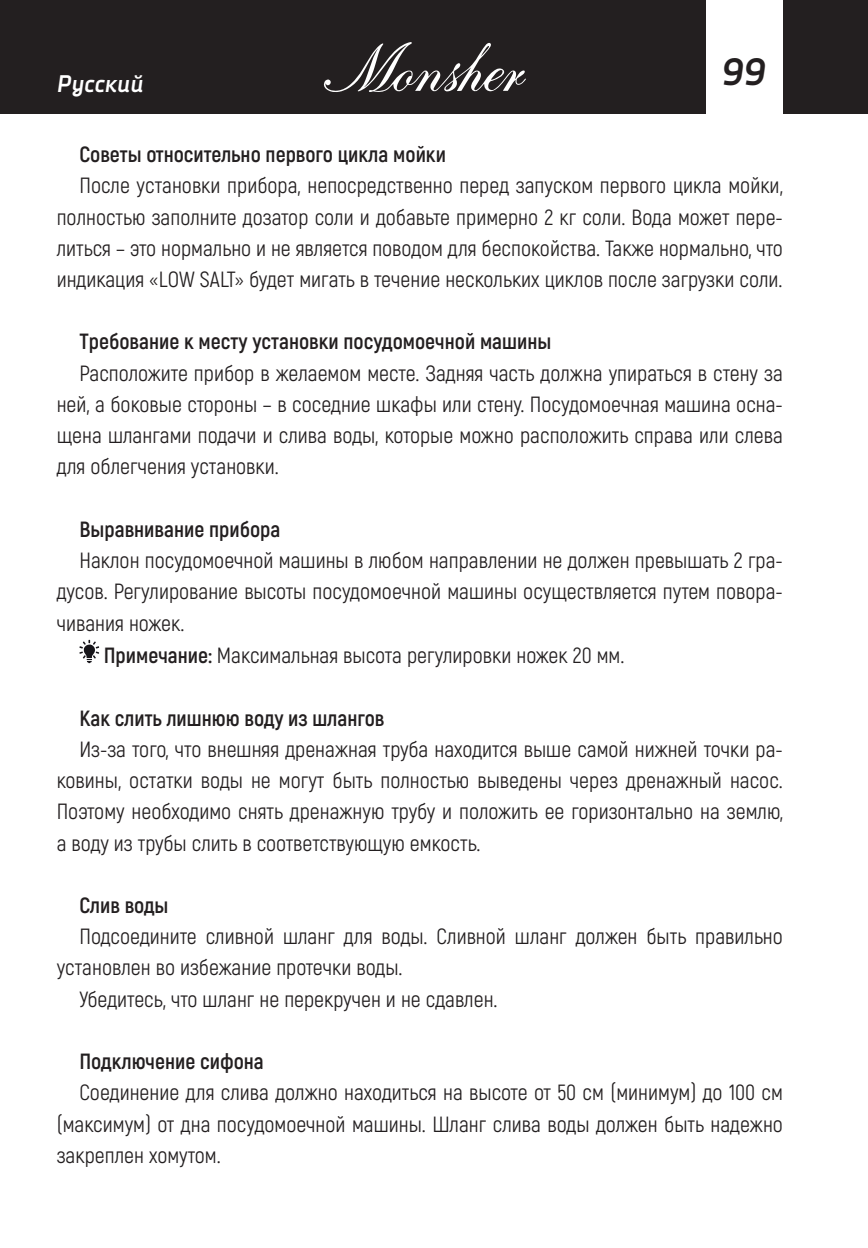
<style>
.page{position:relative;width:868px;height:1248px;background:#fff}
.page>*{position:absolute;margin:0;border:0;box-sizing:border-box;transform-origin:0 0}
.t1{font:italic 700 38px "Decima Nova Pro";color:#231f20}
.t2{font:italic 700 24px "Decima Nova Pro";color:#fff}
.t3{font:22px/31.2px "Akrobat";color:#231f20;text-align:justify}
.t4{font:700 22px "Akrobat";color:#231f20}
.s1{font-weight:700}
</style>
<div class="page">
<div style="left:0;top:0;width:867px;height:113px;background:#231f20"></div>
<div style="left:706px;top:0;width:76px;height:119px;background:#fff"></div>
<svg style="left:323px;top:42px;width:203px;height:50px"></svg>
<svg style="left:79px;top:639px;width:20px;height:24px"></svg>
<p class="t2" style="left:57px;top:70px;width:88px">Русский</p>
<h1 class="t1" style="left:722px;top:50px;width:46px">99</h1>
<p class="t4" style="left:79px;top:141px;width:368px">Советы относительно первого цикла мойки</p>
<p class="t3" style="left:57px;top:170px;width:727px;text-indent:23px">После установки прибора, непосредственно перед запуском первого цикла мойки, полностью заполните дозатор соли и добавьте примерно 2 кг соли. Вода может пере&shy;литься – это нормально и не является поводом для беспокойства. Также нормально, что индикация «LOW SALT» будет мигать в течение нескольких циклов после загрузки соли.</p>
<p class="t4" style="left:79px;top:328px;width:473px">Требование к месту установки посудомоечной машины</p>
<p class="t3" style="left:57px;top:357px;width:727px;text-indent:23px">Расположите прибор в желаемом месте. Задняя часть должна упираться в стену за ней, а боковые стороны – в соседние шкафы или стену. Посудомоечная машина осна&shy;щена шлангами подачи и слива воды, которые можно расположить справа или слева для облегчения установки.</p>
<p class="t4" style="left:79px;top:515px;width:202px">Выравнивание прибора</p>
<p class="t3" style="left:79px;top:545px;width:705px">Наклон посудомоечной машины в любом направлении не должен превышать 2 гра-</p>
<p class="t3" style="left:57px;top:576px;width:727px">дусов. Регулирование высоты посудомоечной машины осуществляется путем повора-</p>
<p class="t3" style="left:57px;top:607px;width:129px">чивания ножек.</p>
<p class="t3" style="left:104px;top:639px;width:522px"><span class="s1">Примечание:</span> Максимальная высота регулировки ножек 20 мм.</p>
<p class="t4" style="left:79px;top:704px;width:306px">Как слить лишнюю воду из шлангов</p>
<p class="t3" style="left:57px;top:733px;width:727px;text-indent:23px">Из-за того, что внешняя дренажная труба находится выше самой нижней точки ра&shy;ковины, остатки воды не могут быть полностью выведены через дренажный насос.<br>Поэтому необходимо снять дренажную трубу и положить ее горизонтально на землю, а воду из трубы слить в соответствующую емкость.</p>
<p class="t4" style="left:79px;top:891px;width:91px">Слив воды</p>
<p class="t3" style="left:79px;top:920px;width:705px">Подсоедините сливной шланг для воды. Сливной шланг должен быть правильно</p>
<p class="t3" style="left:57px;top:952px;width:347px">установлен во избежание протечки воды.</p>
<p class="t3" style="left:79px;top:983px;width:419px">Убедитесь, что шланг не перекручен и не сдавлен.</p>
<p class="t4" style="left:79px;top:1047px;width:186px">Подключение сифона</p>
<p class="t3" style="left:57px;top:1077px;width:727px;text-indent:23px">Соединение для слива должно находиться на высоте от 50 см (минимум) до 100 см (максимум) от дна посудомоечной машины. Шланг слива воды должен быть надежно закреплен хомутом.</p>
</div>
